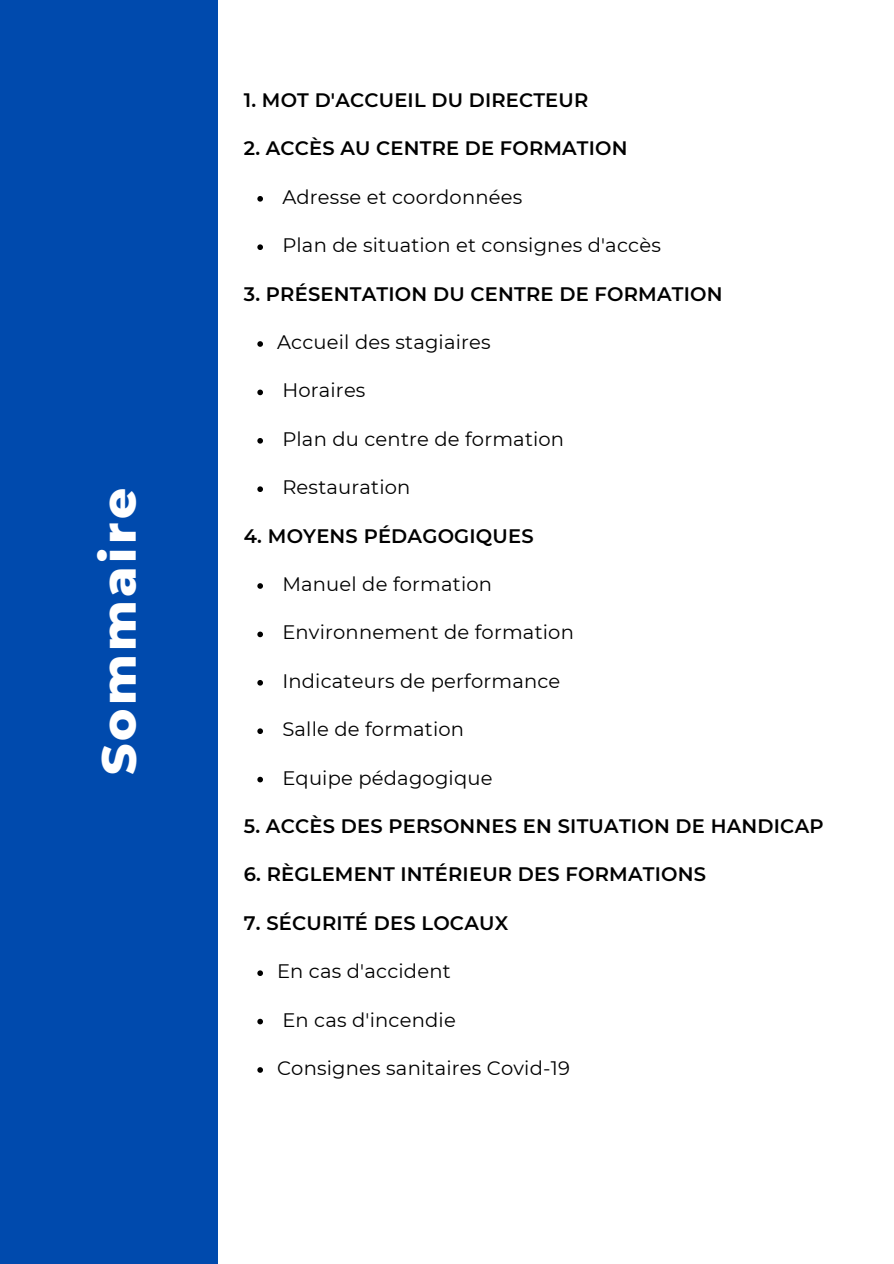
<style>
.page{position:relative;width:894px;height:1264px;background:#fff}
.page>*{position:absolute;margin:0;border:0;box-sizing:border-box;transform-origin:0 0}
.t1{font:800 48.45px "Montserrat";letter-spacing:.07em;color:#fff}
.t2{font:19.5px "Montserrat";letter-spacing:.01em;color:#000}
.t3{font:600 19.5px "Montserrat";letter-spacing:.01em;color:#000}
</style>
<div class="page">
<div style="left:0;top:0;width:218px;height:1263px;background:#004aad"></div>
<svg style="left:257px;top:196px;width:6px;height:6px"></svg>
<svg style="left:257px;top:244px;width:6px;height:6px"></svg>
<svg style="left:257px;top:341px;width:6px;height:6px"></svg>
<svg style="left:257px;top:389px;width:6px;height:6px"></svg>
<svg style="left:257px;top:438px;width:6px;height:5px"></svg>
<svg style="left:257px;top:486px;width:6px;height:6px"></svg>
<svg style="left:257px;top:583px;width:6px;height:6px"></svg>
<svg style="left:257px;top:631px;width:6px;height:6px"></svg>
<svg style="left:257px;top:680px;width:6px;height:5px"></svg>
<svg style="left:257px;top:728px;width:6px;height:6px"></svg>
<svg style="left:257px;top:776px;width:6px;height:6px"></svg>
<svg style="left:257px;top:970px;width:6px;height:6px"></svg>
<svg style="left:257px;top:1018px;width:6px;height:6px"></svg>
<svg style="left:257px;top:1067px;width:6px;height:5px"></svg>
<h1 class="t1" style="left:89px;top:775px;width:289px;rotate:-90deg">Sommaire</h1>
<h2 class="t3" style="left:244px;top:88px;width:346px">1. MOT D'ACCUEIL DU DIRECTEUR</h2>
<h2 class="t3" style="left:244px;top:137px;width:385px">2. ACCÈS AU CENTRE DE FORMATION</h2>
<p class="t2" style="left:282px;top:185px;width:241px">Adresse et coordonnées</p>
<p class="t2" style="left:282px;top:233px;width:380px">Plan de situation et consignes d'accès</p>
<h2 class="t3" style="left:244px;top:282px;width:480px">3. PRÉSENTATION DU CENTRE DE FORMATION</h2>
<p class="t2" style="left:277px;top:330px;width:215px">Accueil des stagiaires</p>
<p class="t2" style="left:282px;top:378px;width:85px">Horaires</p>
<p class="t2" style="left:282px;top:427px;width:283px">Plan du centre de formation</p>
<p class="t2" style="left:282px;top:475px;width:129px">Restauration</p>
<h2 class="t3" style="left:244px;top:524px;width:291px">4. MOYENS PÉDAGOGIQUES</h2>
<p class="t2" style="left:282px;top:572px;width:211px">Manuel de formation</p>
<p class="t2" style="left:282px;top:620px;width:293px">Environnement de formation</p>
<p class="t2" style="left:282px;top:669px;width:279px">Indicateurs de performance</p>
<p class="t2" style="left:282px;top:717px;width:183px">Salle de formation</p>
<p class="t2" style="left:282px;top:765px;width:212px">Equipe pédagogique</p>
<h2 class="t3" style="left:244px;top:814px;width:581px">5. ACCÈS DES PERSONNES EN SITUATION DE HANDICAP</h2>
<h2 class="t3" style="left:244px;top:862px;width:463px">6. RÈGLEMENT INTÉRIEUR DES FORMATIONS</h2>
<h2 class="t3" style="left:244px;top:911px;width:266px">7. SÉCURITÉ DES LOCAUX</h2>
<p class="t2" style="left:277px;top:959px;width:175px">En cas d'accident</p>
<p class="t2" style="left:282px;top:1007px;width:175px">En cas d'incendie</p>
<p class="t2" style="left:277px;top:1056px;width:294px">Consignes sanitaires Covid-19</p>
</div>
